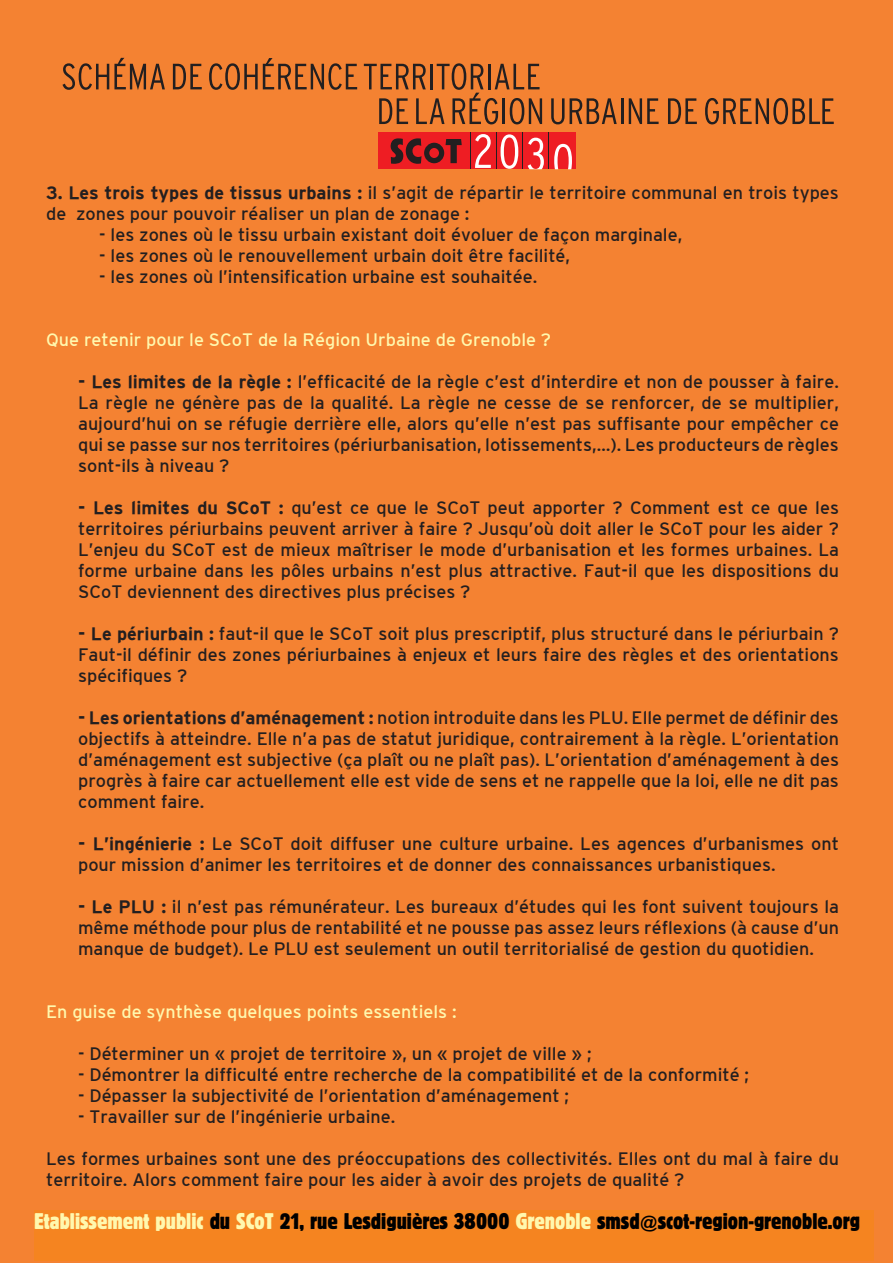
<style>
.page{position:relative;width:893px;height:1263px;background:#f48232}
.page>*{position:absolute;margin:0;border:0;box-sizing:border-box;transform-origin:0 0}
.t1{font:condensed 22.5px "Block BE";color:#000}
.t2{font:18px/21px "Interstate";color:#231f20;text-align:justify}
.t3{font:18px "Interstate";color:#fff8ae}
.s1{font-weight:700}
.s2{color:#fff8ae}
.s3{font-family:"Gill Sans";font-weight:700;font-stretch:normal;font-size:16.95px}
</style>
<div class="page">
<div style="left:378px;top:133px;width:197px;height:36px;background:#ee1d23"></div>
<svg style="left:391px;top:138px;width:71px;height:26px"></svg>
<svg style="left:475px;top:134px;width:16px;height:34px"></svg>
<svg style="left:501px;top:134px;width:17px;height:35px"></svg>
<hr style="left:470px;top:133px;width:1px;height:36px;background:#231f20">
<hr style="left:496px;top:133px;width:1px;height:36px;background:#231f20">
<hr style="left:522px;top:133px;width:1px;height:36px;background:#231f20">
<hr style="left:548px;top:133px;width:1px;height:36px;background:#231f20">
<svg style="left:528px;top:138px;width:16px;height:31px"></svg>
<svg style="left:554px;top:144px;width:18px;height:25px"></svg>
<svg style="left:63px;top:58px;width:102px;height:32px"></svg>
<svg style="left:173px;top:64px;width:29px;height:25px"></svg>
<svg style="left:209px;top:58px;width:148px;height:32px"></svg>
<svg style="left:668px;top:98px;width:29px;height:26px"></svg>
<svg style="left:364px;top:63px;width:178px;height:61px"></svg>
<svg style="left:551px;top:98px;width:66px;height:26px"></svg>
<hr style="left:621px;top:98px;width:2px;height:26px;background:#231f20">
<svg style="left:629px;top:98px;width:30px;height:26px"></svg>
<svg style="left:705px;top:98px;width:129px;height:26px"></svg>
<div style="left:34px;top:1210px;width:839px;height:51px;background:#f58420"></div>
<p class="t2" style="left:46px;top:182px;width:794px"><span class="s1">3. Les trois types de tissus urbains :</span> il s’agit de répartir le territoire communal en trois types de zones pour pouvoir réaliser un plan de zonage :</p>
<p class="t2" style="left:99px;top:224px;width:584px">- les zones où le tissu urbain existant doit évoluer de façon marginale,</p>
<p class="t2" style="left:99px;top:245px;width:472px">- les zones où le renouvellement urbain doit être facilité,</p>
<p class="t2" style="left:99px;top:266px;width:439px">- les zones où l’intensification urbaine est souhaitée.</p>
<p class="t3" style="left:46px;top:330px;width:507px">Que retenir pour le SCoT de la Région Urbaine de Grenoble ?</p>
<p class="t2" style="left:78px;top:371px;width:762px"><span class="s1">- Les limites de la règle :</span> l’efficacité de la règle c’est d’interdire et non de pousser à faire.<br>La règle ne génère pas de la qualité. La règle ne cesse de se renforcer, de se multiplier, aujourd’hui on se réfugie derrière elle, alors qu’elle n’est pas suffisante pour empêcher ce qui se passe sur nos territoires (périurbanisation, lotissements,…). Les producteurs de règles sont-ils à niveau ?</p>
<p class="t2" style="left:78px;top:497px;width:762px"><span class="s1">- Les limites du SCoT :</span> qu’est ce que le SCoT peut apporter ? Comment est ce que les territoires périurbains peuvent arriver à faire ? Jusqu’où doit aller le SCoT pour les aider ?<br>L’enjeu du SCoT est de mieux maîtriser le mode d’urbanisation et les formes urbaines. La forme urbaine dans les pôles urbains n’est plus attractive. Faut-il que les dispositions du SCoT deviennent des directives plus précises ?</p>
<p class="t2" style="left:78px;top:623px;width:762px"><span class="s1">- Le périurbain :</span> faut-il que le SCoT soit plus prescriptif, plus structuré dans le périurbain ?<br>Faut-il définir des zones périurbaines à enjeux et leurs faire des règles et des orientations spécifiques ?</p>
<p class="t2" style="left:78px;top:707px;width:762px"><span class="s1">- Les orientations d’aménagement :</span> notion introduite dans les PLU. Elle permet de définir des objectifs à atteindre. Elle n’a pas de statut juridique, contrairement à la règle. L’orientation d’aménagement est subjective (ça plaît ou ne plaît pas). L’orientation d’aménagement à des progrès à faire car actuellement elle est vide de sens et ne rappelle que la loi, elle ne dit pas comment faire.</p>
<p class="t2" style="left:78px;top:833px;width:762px"><span class="s1">- L’ingénierie :</span> Le SCoT doit diffuser une culture urbaine. Les agences d’urbanismes ont pour mission d’animer les territoires et de donner des connaissances urbanistiques.</p>
<p class="t2" style="left:78px;top:896px;width:762px"><span class="s1">- Le PLU :</span> il n’est pas rémunérateur. Les bureaux d’études qui les font suivent toujours la même méthode pour plus de rentabilité et ne pousse pas assez leurs réflexions (à cause d’un manque de budget). Le PLU est seulement un outil territorialisé de gestion du quotidien.</p>
<p class="t3" style="left:46px;top:1002px;width:412px">En guise de synthèse quelques points essentiels :</p>
<p class="t2" style="left:78px;top:1043px;width:515px">- Déterminer un « projet de territoire », un « projet de ville » ;</p>
<p class="t2" style="left:78px;top:1064px;width:673px">- Démontrer la difficulté entre recherche de la compatibilité et de la conformité ;</p>
<p class="t2" style="left:78px;top:1085px;width:493px">- Dépasser la subjectivité de l’orientation d’aménagement ;</p>
<p class="t2" style="left:78px;top:1106px;width:319px">- Travailler sur de l’ingénierie urbaine.</p>
<p class="t2" style="left:46px;top:1148px;width:794px">Les formes urbaines sont une des préoccupations des collectivités. Elles ont du mal à faire du territoire. Alors comment faire pour les aider à avoir des projets de qualité ?</p>
<p class="t1" style="left:34px;top:1208px;width:827px"><span class="s2">Etablissement public</span> du <span class="s2">SCoT</span> 21, rue Lesdiguières 38000 <span class="s2">Grenoble</span> smsd<span class="s3">@</span>scot-region-grenoble.org</p>
</div>
